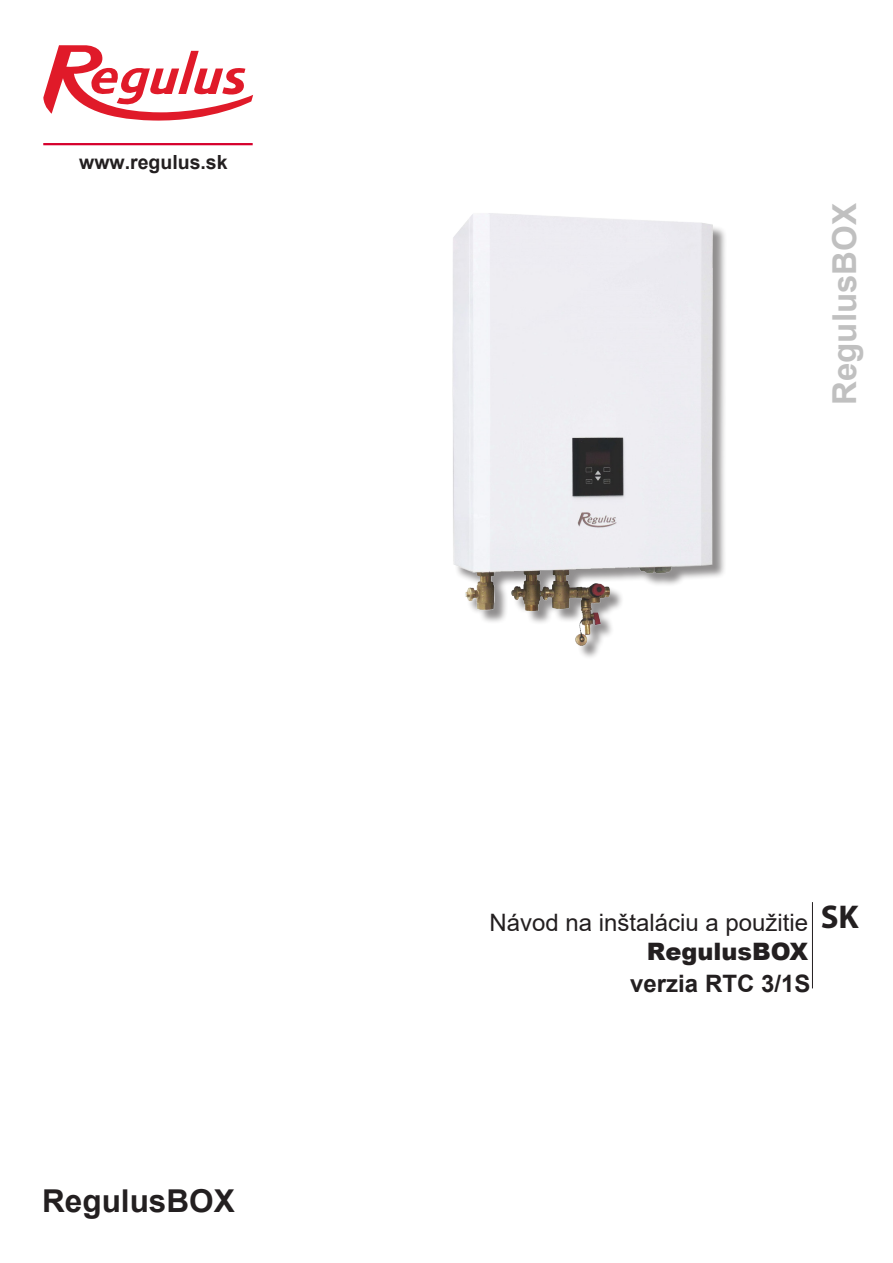
<style>
.page{position:relative;width:893px;height:1263px;background:#fff}
.page>*{position:absolute;margin:0;border:0;box-sizing:border-box;transform-origin:0 0}
.t1{font:700 33px "Arial";color:#c0c0c0}
.t2{font:700 33px "Myriad Pro";color:#231f20}
.t3{font:700 31.5px "Arial";color:#231f20}
.t4{font:24px "Arial";color:#231f20}
.t5{font:700 24px "Arial";color:#231f20}
.t6{font:900 24px "Arial";color:#231f20}
.t7{font:700 19.5px "Arial";color:#231f20}
</style>
<div class="page">
<svg style="left:43px;top:45px;width:210px;height:76px"></svg>
<hr style="left:43px;top:143px;width:210px;height:2px;background:#d6002d">
<hr style="left:812px;top:902px;width:1px;height:86px;background:#231f20">
<div style="left:454px;top:215px;width:273px;height:445px;background:#231f20;opacity:.5"></div>
<img style="left:452px;top:213px;width:266px;height:435px">
<p class="t7" style="left:79px;top:149px;width:150px">www.regulus.sk</p>
<p class="t3" style="left:42px;top:1178px;width:194px">RegulusBOX</p>
<p class="t1" style="left:821px;top:405px;width:203px;rotate:-90deg">RegulusBOX</p>
<p class="t4" style="left:489px;top:906px;width:320px">Návod na inštaláciu a použitie</p>
<p class="t2" style="left:821px;top:895px;width:40px">SK</p>
<p class="t6" style="left:647px;top:934px;width:163px">RegulusBOX</p>
<p class="t5" style="left:630px;top:967px;width:182px">verzia RTC 3/1S</p>
</div>
